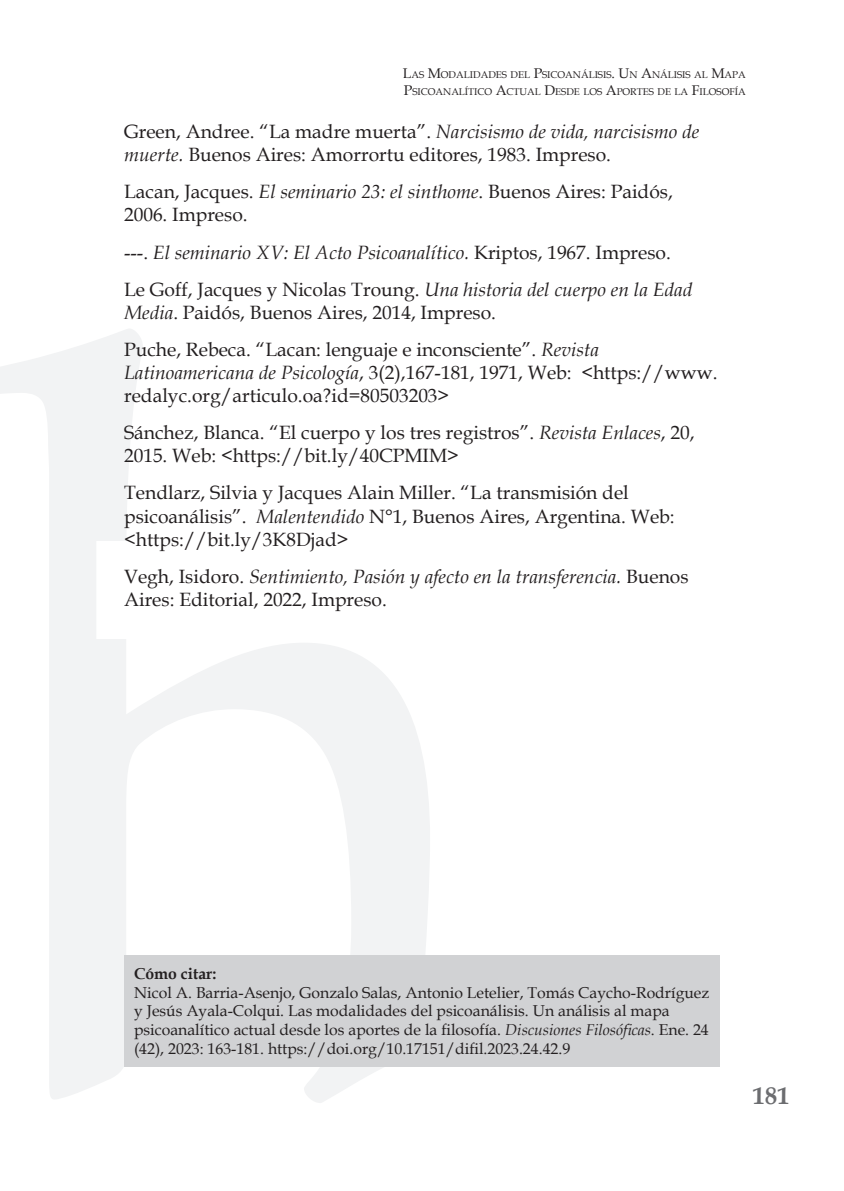
<style>
.page{position:relative;width:844px;height:1191px;background:#fff}
.page>*{position:absolute;margin:0;border:0;box-sizing:border-box;transform-origin:0 0}
.t1{font:700 24.5px "Book Antiqua";color:#6c6d70}
.t2{font:19.25px/23.1px "Book Antiqua";color:#231f20}
.t3{font:italic 19.25px "Book Antiqua";color:#231f20}
.t4{font:15.75px/18.9px "Book Antiqua";color:#231f20}
.t5{font:9.8px/17.5px "Book Antiqua";color:#231f20}
.s1{font-size:14px}
.s2{font-style:italic}
.s3{font-style:normal}
.s4{font-weight:700}
</style>
<div class="page">
<svg style="left:0;top:329px;width:430px;height:774px"></svg>
<div style="left:124px;top:955px;width:595px;height:112px;background:#d1d2d4"></div>
<p class="t5" style="left:403px;top:65px;width:344px"><span class="s1">L</span>AS <span class="s1">M</span>ODALIDADES DEL <span class="s1">P</span>SICOANÁLISIS<span class="s1">. U</span>N <span class="s1">A</span>NÁLISIS AL <span class="s1">M</span>APA<br><span class="s1">P</span>SICOANALÍTICO <span class="s1">A</span>CTUAL <span class="s1">D</span>ESDE LOS <span class="s1">A</span>PORTES DE LA <span class="s1">F</span>ILOSOFÍA</p>
<p class="t2" style="left:124px;top:119px;width:576px">Green, Andree. “La madre muerta”. <span class="s2">Narcisismo de vida, narcisismo de muerte.</span> Buenos Aires: Amorrortu editores, 1983. Impreso.</p>
<p class="t2" style="left:124px;top:180px;width:550px">Lacan, Jacques. <span class="s2">El seminario 23: el sinthome</span>. Buenos Aires: Paidós,<br>2006. Impreso.</p>
<p class="t3" style="left:124px;top:238px;width:548px"><span class="s3">---.</span> El seminario XV: El Acto Psicoanalítico. <span class="s3">Kriptos, 1967. Impreso.</span></p>
<p class="t2" style="left:124px;top:277px;width:569px">Le Goff, Jacques y Nicolas Troung. <span class="s2">Una historia del cuerpo en la Edad<br>Media</span>. Paidós, Buenos Aires, 2014, Impreso.</p>
<p class="t2" style="left:124px;top:337px;width:595px">Puche, Rebeca. “Lacan: lenguaje e inconsciente”. <span class="s2">Revista<br>Latinoamericana de Psicología</span>, 3(2),167-181, 1971, Web: &lt;https://www. redalyc.org/articulo.oa?id=80503203&gt;</p>
<p class="t2" style="left:124px;top:420px;width:571px">Sánchez, Blanca. “El cuerpo y los tres registros”. <span class="s2">Revista Enlaces</span>, 20,<br>2015. Web: &lt;https://bit.ly/40CPMIM&gt;</p>
<p class="t2" style="left:124px;top:481px;width:552px">Tendlarz, Silvia y Jacques Alain Miller. “La transmisión del psicoanálisis”. <span class="s2">Malentendido</span> N°1, Buenos Aires, Argentina. Web: &lt;https://bit.ly/3K8Djad&gt;</p>
<p class="t2" style="left:124px;top:564px;width:566px">Vegh, Isidoro. <span class="s2">Sentimiento, Pasión y afecto en la transferencia.</span> Buenos<br>Aires: Editorial, 2022, Impreso.</p>
<p class="t4" style="left:134px;top:963px;width:576px"><span class="s4">Cómo citar:<br></span>Nicol A. Barria-Asenjo, Gonzalo Salas, Antonio Letelier, Tomás Caycho-Rodríguez y Jesús Ayala-Colqui. Las modalidades del psicoanálisis. Un análisis al mapa psicoanalítico actual desde los aportes de la filosofía. <span class="s2">Discusiones Filosóficas</span>. Ene. 24 (42), 2023: 163-181. https://doi.org/10.17151/difil.2023.24.42.9</p>
<p class="t1" style="left:752px;top:1079px;width:38px">181</p>
</div>
